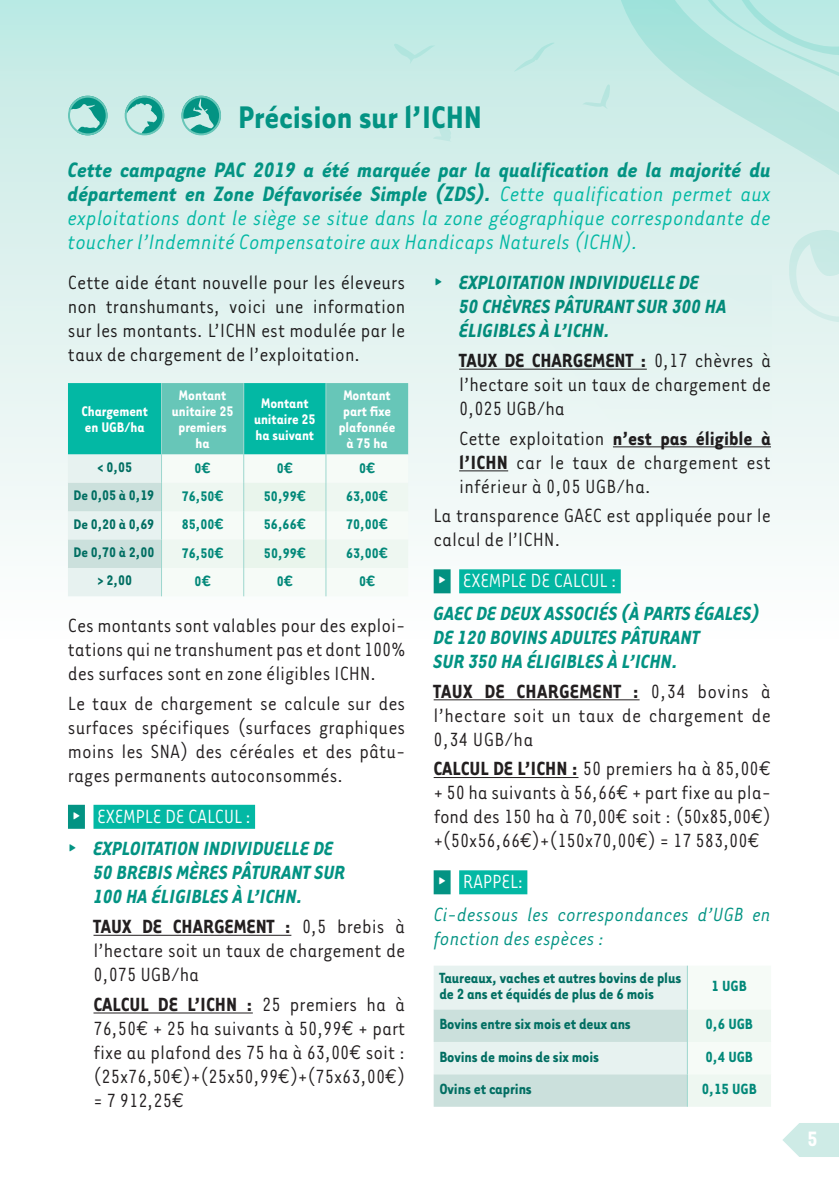
<style>
.page{position:relative;width:839px;height:1191px;background:#fff}
.page>*{position:absolute;margin:0;border:0;box-sizing:border-box;transform-origin:0 0}
.t1{font:700 36px "Tarzana Narrow";color:#039383}
.t2{font:italic 24px/24px "Tarzana Narrow";color:#03b8a4;text-align:justify}
.t3{font:700 24px "Tarzana Narrow";color:#fff}
.t4{font:22px/24px "Tarzana Narrow";color:#231f20;text-align:justify}
.t5{font:italic 700 22px/24px "Tarzana Narrow";color:#039383}
.t6{font:italic 22px/32.4px "Tarzana Narrow";color:#039383}
.t7{font:700 17px/16px "Tarzana Narrow";letter-spacing:-.005em;color:#016e62}
.t8{font:700 17px "Tarzana Narrow";color:#028879}
.t9{font:700 16px/16px "Tarzana Narrow";color:#fff;text-align:center}
.t10{font:700 16px "Tarzana Narrow";color:#028879}
.t11{font:700 16px "Tarzana Narrow";letter-spacing:-.005em;color:#016e62}
.s1{font-weight:700;color:#039383}
.s2{font-family:"Signika";font-weight:600}
.s3{font-family:"Geogrotesque";font-style:normal;color:#fff}
.s4{font-weight:400;font-style:normal;color:#fff}
.s5{font-family:"Geogrotesque";font-style:normal}
.s6{font-weight:700}
.s7{font-family:"Euro Mono";font-size:20px}
.s8{font-family:"Geogrotesque";font-weight:700;font-style:normal;color:#fff}
.s9{font-style:normal;color:#fff}
</style>
<div class="page">
<div style="left:0;top:0;width:839px;height:651px;background:linear-gradient(to bottom,#c1e9e3,#fffefe)"></div>
<svg style="left:433px;top:0;width:31px;height:1px"></svg>
<svg style="left:578px;top:82px;width:2px;height:33px"></svg>
<svg style="left:393px;top:32px;width:46px;height:35px;background:#c0eae4"></svg>
<svg style="left:429px;top:118px;width:25px;height:28px"></svg>
<svg style="left:508px;top:41px;width:51px;height:31px;background:#c2eae5"></svg>
<svg style="left:580px;top:0;width:259px;height:477px;background:#d5efeb"></svg>
<svg style="left:783px;top:1123px;width:56px;height:33px;background:#d4ede9"></svg>
<svg style="left:68px;top:96px;width:40px;height:39px"></svg>
<div style="left:68px;top:96px;width:40px;height:39px;border:2px solid #67c6b8;border-radius:50%"></div>
<svg style="left:125px;top:96px;width:39px;height:39px"></svg>
<div style="left:125px;top:96px;width:39px;height:39px;border:2px solid #67c6b8;border-radius:50%"></div>
<svg style="left:181px;top:96px;width:40px;height:39px"></svg>
<div style="left:181px;top:96px;width:40px;height:39px;border:2px solid #67c6b8;border-radius:50%"></div>
<div style="left:68px;top:804px;width:17px;height:24px;background:#039383"></div>
<div style="left:93px;top:804px;width:162px;height:24px;background:#03b8a4"></div>
<hr style="left:93px;top:935px;width:198px;height:1px;background:#231f20">
<hr style="left:93px;top:1012px;width:160px;height:1px;background:#231f20">
<hr style="left:459px;top:369px;width:188px;height:1px;background:#231f20">
<hr style="left:613px;top:446px;width:158px;height:1px;background:#231f20">
<hr style="left:459px;top:470px;width:49px;height:1px;background:#231f20">
<div style="left:434px;top:569px;width:17px;height:24px;background:#039383"></div>
<div style="left:459px;top:569px;width:162px;height:24px;background:#03b8a4"></div>
<hr style="left:434px;top:699px;width:206px;height:1px;background:#231f20">
<hr style="left:434px;top:777px;width:144px;height:1px;background:#231f20">
<div style="left:434px;top:870px;width:17px;height:24px;background:#039383"></div>
<div style="left:459px;top:870px;width:68px;height:24px;background:#03b8a4"></div>
<svg style="left:68px;top:383px;width:340px;height:213px"></svg>
<svg style="left:434px;top:965px;width:337px;height:141px;background:#e0edea"></svg>
<hr style="left:687px;top:965px;width:1px;height:44px;background:#9dd7ce">
<hr style="left:687px;top:1009px;width:1px;height:32px;background:#9dd7ce">
<hr style="left:687px;top:1041px;width:1px;height:33px;background:#9dd7ce">
<hr style="left:687px;top:1074px;width:1px;height:32px;background:#9dd7ce">
<svg style="left:813px;top:0;width:26px;height:56px"></svg>
<h1 class="t1" style="left:238px;top:95px;width:246px">Précision sur l’ICHN</h1>
<p class="t2" style="left:68px;top:157px;width:705px"><span class="s1">Cette campagne PAC 2019 a été marquée par la qualification de la majorité du département en Zone Défavorisée Simple (ZDS).</span> Cette qualification permet aux exploitations dont le siège se situe dans la zone géographique correspondante de toucher l’Indemnité Compensatoire aux Handicaps Naturels (ICHN).</p>
<p class="t4" style="left:68px;top:270px;width:339px">Cette aide étant nouvelle pour les éleveurs non transhumants, voici une information sur les montants. L’ICHN est modulée par le taux de chargement de l’exploitation.</p>
<p class="t9" style="left:81px;top:402px;width:68px;text-align:left">Chargement en UGB/ha</p>
<p class="t9" style="left:172px;top:386px;width:63px">Montant unitaire 25 premiers ha</p>
<p class="t9" style="left:254px;top:394px;width:63px">Montant unitaire 25 ha suivant</p>
<p class="t9" style="left:339px;top:386px;width:58px">Montant part fixe plafonnée à75ha</p>
<p class="t11" style="left:97px;top:457px;width:36px">&lt; 0,05</p>
<p class="t10" style="left:195px;top:458px;width:18px">0<span class="s2">€</span></p>
<p class="t10" style="left:277px;top:458px;width:18px">0<span class="s2">€</span></p>
<p class="t10" style="left:359px;top:458px;width:17px">0<span class="s2">€</span></p>
<p class="t11" style="left:74px;top:485px;width:82px">De 0,05 à 0,19</p>
<p class="t10" style="left:182px;top:486px;width:43px">76,50<span class="s2">€</span></p>
<p class="t10" style="left:264px;top:486px;width:43px">50,99<span class="s2">€</span></p>
<p class="t10" style="left:346px;top:486px;width:43px">63,00<span class="s2">€</span></p>
<p class="t11" style="left:74px;top:514px;width:82px">De 0,20 à 0,69</p>
<p class="t10" style="left:182px;top:514px;width:43px">85,00<span class="s2">€</span></p>
<p class="t10" style="left:264px;top:514px;width:43px">56,66<span class="s2">€</span></p>
<p class="t10" style="left:346px;top:514px;width:43px">70,00<span class="s2">€</span></p>
<p class="t11" style="left:74px;top:542px;width:82px">De 0,70 à 2,00</p>
<p class="t10" style="left:182px;top:543px;width:43px">76,50<span class="s2">€</span></p>
<p class="t10" style="left:264px;top:543px;width:43px">50,99<span class="s2">€</span></p>
<p class="t10" style="left:346px;top:543px;width:43px">63,00<span class="s2">€</span></p>
<p class="t11" style="left:97px;top:570px;width:36px">&gt; 2,00</p>
<p class="t10" style="left:195px;top:571px;width:18px">0<span class="s2">€</span></p>
<p class="t10" style="left:277px;top:571px;width:18px">0<span class="s2">€</span></p>
<p class="t10" style="left:359px;top:571px;width:18px">0<span class="s2">€</span></p>
<p class="t4" style="left:68px;top:612px;width:339px">Ces montants sont valables pour des exploi&shy;tations qui ne transhument pas et dont 100% des surfaces sont en zone éligibles ICHN.</p>
<p class="t4" style="left:68px;top:690px;width:339px">Le taux de chargement se calcule sur des surfaces spécifiques (surfaces graphiques moins les SNA) des céréales et des pâtu&shy;rages permanents autoconsommés.</p>
<p class="t5" style="left:68px;top:799px;width:267px;line-height:32.4px"><span class="s3">∂</span> <span class="s4">EXEMPLE DE CALCUL :<br></span><span class="s5">∂</span> EXPLOITATION INDIVIDUELLE DE</p>
<p class="t5" style="left:93px;top:859px;width:254px">50 BREBIS MÈRES PÂTURANT SUR<br>100 HA ÉLIGIBLES À L’ICHN.</p>
<p class="t4" style="left:93px;top:913px;width:313px"><span class="s6">TAUX DE CHARGEMENT :</span> 0,5 brebis à l’hectare soit un taux de chargement de 0,075 UGB/ha</p>
<p class="t4" style="left:93px;top:991px;width:313px"><span class="s6">CALCUL DE L’ICHN :</span> 25 premiers ha à 76,50<span class="s7">€</span> + 25 ha suivants à 50,99<span class="s7">€</span> + part fixe au plafond des 75 ha à 63,00<span class="s7">€</span> soit : (25x76,50<span class="s7">€</span>)+(25x50,99<span class="s7">€</span>)+(75x63,00<span class="s7">€</span>) = 7 912,25<span class="s7">€</span></p>
<p class="t5" style="left:459px;top:269px;width:269px;text-indent:-26px"><span class="s5">∂</span> EXPLOITATION INDIVIDUELLE DE<br>50 CHÈVRES PÂTURANT SUR 300 HA<br>ÉLIGIBLES À L’ICHN.</p>
<p class="t4" style="left:459px;top:347px;width:313px"><span class="s6">TAUX DE CHARGEMENT :</span> 0,17 chèvres à l’hectare soit un taux de chargement de 0,025 UGB/ha</p>
<p class="t4" style="left:459px;top:425px;width:313px">Cette exploitation <span class="s6">n’est pas éligible à l’ICHN</span> car le taux de chargement est inférieur à 0,05 UGB/ha.</p>
<p class="t4" style="left:434px;top:503px;width:339px">La transparence GAEC est appliquée pour le calcul de l’ICHN.</p>
<p class="t5" style="left:434px;top:563px;width:328px;line-height:32.4px"><span class="s3">∂</span> <span class="s4">EXEMPLE DE CALCUL :<br></span>GAEC DE DEUX ASSOCIÉS (À PARTS ÉGALES)</p>
<p class="t5" style="left:434px;top:624px;width:267px">DE 120 BOVINS ADULTES PÂTURANT<br>SUR 350 HA ÉLIGIBLES À L’ICHN.</p>
<p class="t4" style="left:433px;top:678px;width:339px"><span class="s6">TAUX DE CHARGEMENT :</span> 0,34 bovins à l’hectare soit un taux de chargement de 0,34 UGB/ha</p>
<p class="t4" style="left:433px;top:755px;width:339px"><span class="s6">CALCUL DE L’ICHN :</span> 50 premiers ha à 85,00<span class="s7">€ </span>+ 50 ha suivants à 56,66<span class="s7">€</span> + part fixe au pla&shy;fond des 150 ha à 70,00<span class="s7">€</span> soit : (50x85,00<span class="s7">€</span>) +(50x56,66<span class="s7">€</span>)+(150x70,00<span class="s7">€</span>) = 17 583,00<span class="s7">€</span></p>
<p class="t6" style="left:434px;top:864px;width:339px"><span class="s8">∂</span> <span class="s9">RAPPEL:<br></span>Ci-dessous les correspondances d’UGB en</p>
<p class="t6" style="left:434px;top:921px;width:173px">fonction des espèces :</p>
<p class="t7" style="left:439px;top:969px;width:244px">Taureaux, vaches et autres bovins de plus de 2 ans et équidés de plus de 6 mois</p>
<p class="t8" style="left:712px;top:975px;width:37px">1 UGB</p>
<p class="t7" style="left:439px;top:1015px;width:193px">Bovins entre six mois et deux ans</p>
<p class="t8" style="left:705px;top:1013px;width:49px">0,6 UGB</p>
<p class="t7" style="left:439px;top:1047px;width:161px">Bovins de moins de six mois</p>
<p class="t8" style="left:705px;top:1045px;width:49px">0,4 UGB</p>
<p class="t7" style="left:439px;top:1080px;width:94px">Ovins et caprins</p>
<p class="t8" style="left:702px;top:1078px;width:56px">0,15 UGB</p>
<p class="t3" style="left:807px;top:1123px;width:12px">5</p>
</div>
